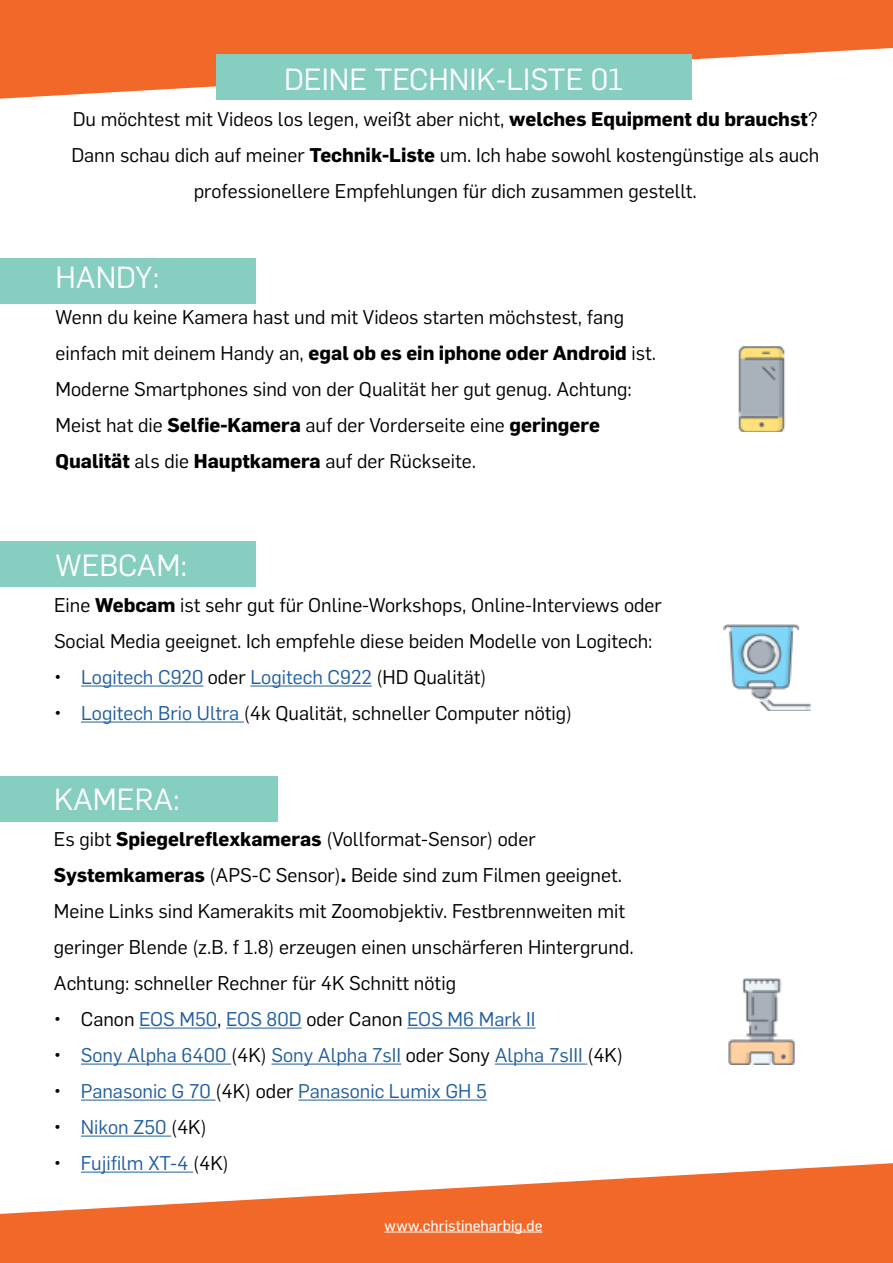
<style>
.page{position:relative;width:893px;height:1263px;background:#fff}
.page>*{position:absolute;margin:0;border:0;box-sizing:border-box;transform-origin:0 0}
.t1{font:30px "Flama";color:#fff}
.t2{font:19.5px/36px "Flama";color:#000101}
.t3{font:19.5px "Flama";color:#215e9e}
.t4{font:15px "Flama Basic";letter-spacing:.005em;color:#fff}
.s1{font-weight:700}
.s2{color:#000}
.s3{color:#000101}
.s4{color:#215e9e}
</style>
<div class="page">
<svg style="left:0;top:0;width:893px;height:99px;fill:#f26829"></svg>
<div style="left:216px;top:54px;width:475px;height:45px;background:#85cec0"></div>
<svg style="left:0;top:1163px;width:893px;height:100px;fill:#f26829"></svg>
<img style="left:738px;top:346px;width:47px;height:86px">
<div style="left:0;top:258px;width:255px;height:45px;background:#85cec0"></div>
<svg style="left:890px;top:0;width:3px;height:47px"></svg>
<svg style="left:872px;top:1214px;width:21px;height:49px"></svg>
<hr style="left:384px;top:1231px;width:158px;height:1px;background:#fff">
<img style="left:723px;top:625px;width:87px;height:86px">
<div style="left:0;top:541px;width:255px;height:45px;background:#85cec0"></div>
<hr style="left:81px;top:685px;width:122px;height:1px;background:#215e9e">
<hr style="left:250px;top:685px;width:122px;height:1px;background:#215e9e">
<hr style="left:81px;top:721px;width:163px;height:1px;background:#215e9e">
<img style="left:728px;top:979px;width:67px;height:85px">
<div style="left:0;top:777px;width:277px;height:45px;background:#85cec0"></div>
<hr style="left:139px;top:1027px;width:78px;height:1px;background:#215e9e">
<hr style="left:226px;top:1027px;width:76px;height:1px;background:#215e9e">
<hr style="left:407px;top:1027px;width:129px;height:1px;background:#215e9e">
<hr style="left:81px;top:1063px;width:150px;height:1px;background:#215e9e">
<hr style="left:271px;top:1063px;width:130px;height:1px;background:#215e9e">
<hr style="left:495px;top:1063px;width:92px;height:1px;background:#215e9e">
<hr style="left:81px;top:1099px;width:134px;height:1px;background:#215e9e">
<hr style="left:298px;top:1099px;width:189px;height:1px;background:#215e9e">
<hr style="left:81px;top:1135px;width:90px;height:1px;background:#215e9e">
<hr style="left:81px;top:1171px;width:112px;height:1px;background:#215e9e">
<h1 class="t1" style="left:284px;top:59px;width:341px">DEINE TECHNIK-LISTE 01</h1>
<p class="t2" style="left:71px;top:100px;width:749px;text-align:center">Du möchtest mit Videos los legen, weißt aber nicht, <span class="s1">welches Equipment du brauchst</span>?<br>Dann schau dich auf meiner <span class="s1">Technik-Liste</span> um. Ich habe sowohl kostengünstige als auch professionellere Empfehlungen für dich zusammen gestellt.</p>
<h1 class="t1" style="left:56px;top:257px;width:105px">HANDY:</h1>
<p class="t2" style="left:56px;top:298px;width:602px">Wenn du keine Kamera hast und mit Videos starten möchstest, fang einfach mit deinem Handy an, <span class="s1">egal ob es ein iphone oder Android</span> ist.<br>Moderne Smartphones sind von der Qualität her gut genug. Achtung:<br>Meist hat die <span class="s1">Selfie-Kamera</span> auf der Vorderseite eine <span class="s1">geringere Qualität</span> als die <span class="s1">Hauptkamera</span> auf der Rückseite.</p>
<h1 class="t1" style="left:56px;top:545px;width:133px">WEBCAM:</h1>
<p class="t2" style="left:54px;top:586px;width:609px">Eine <span class="s1">Webcam</span> ist sehr gut für Online-Workshops, Online-Interviews oder<br>Social Media geeignet. Ich empfehle diese beiden Modelle von Logitech:</p>
<p class="t3" style="left:54px;top:664px;width:434px"><span class="s2">•</span> Logitech C920 <span class="s3">oder</span> Logitech C922 <span class="s3">(HD Qualität)</span></p>
<p class="t2" style="left:54px;top:694px;width:520px"><span class="s2">•</span> <span class="s4">Logitech Brio Ultra</span> (4k Qualität, schneller Computer nötig)</p>
<h1 class="t1" style="left:54px;top:779px;width:127px">KAMERA:</h1>
<p class="t2" style="left:54px;top:820px;width:581px">Es gibt <span class="s1">Spiegelreflexkameras</span> (Vollformat-Sensor) oder <span class="s1">Systemkameras</span> (APS-C Sensor)<span class="s1">.</span> Beide sind zum Filmen geeignet.<br>Meine Links sind Kamerakits mit Zoomobjektiv. Festbrennweiten mit geringer Blende (z.B. f 1.8) erzeugen einen unschärferen Hintergrund.<br>Achtung: schneller Rechner für 4K Schnitt nötig</p>
<p class="t3" style="left:54px;top:1006px;width:483px"><span class="s3">• Canon</span> EOS M50<span class="s3">,</span> EOS 80D <span class="s3">oder Canon</span> EOS M6 Mark II</p>
<p class="t3" style="left:54px;top:1042px;width:571px"><span class="s2">•</span> Sony Alpha 6400 <span class="s3">(4K)</span> Sony Alpha 7sII <span class="s3">oder Sony</span> Alpha 7sIII <span class="s3">(4K)</span></p>
<p class="t3" style="left:54px;top:1078px;width:434px"><span class="s2">•</span> Panasonic G 70 <span class="s3">(4K) oder</span> Panasonic Lumix GH 5</p>
<p class="t3" style="left:54px;top:1114px;width:154px"><span class="s2">•</span> Nikon Z50 <span class="s3">(4K)</span></p>
<p class="t3" style="left:54px;top:1150px;width:176px"><span class="s2">•</span> Fujifilm XT-4 <span class="s3">(4K)</span></p>
<p class="t4" style="left:384px;top:1215px;width:160px">www.christineharbig.de</p>
</div>
